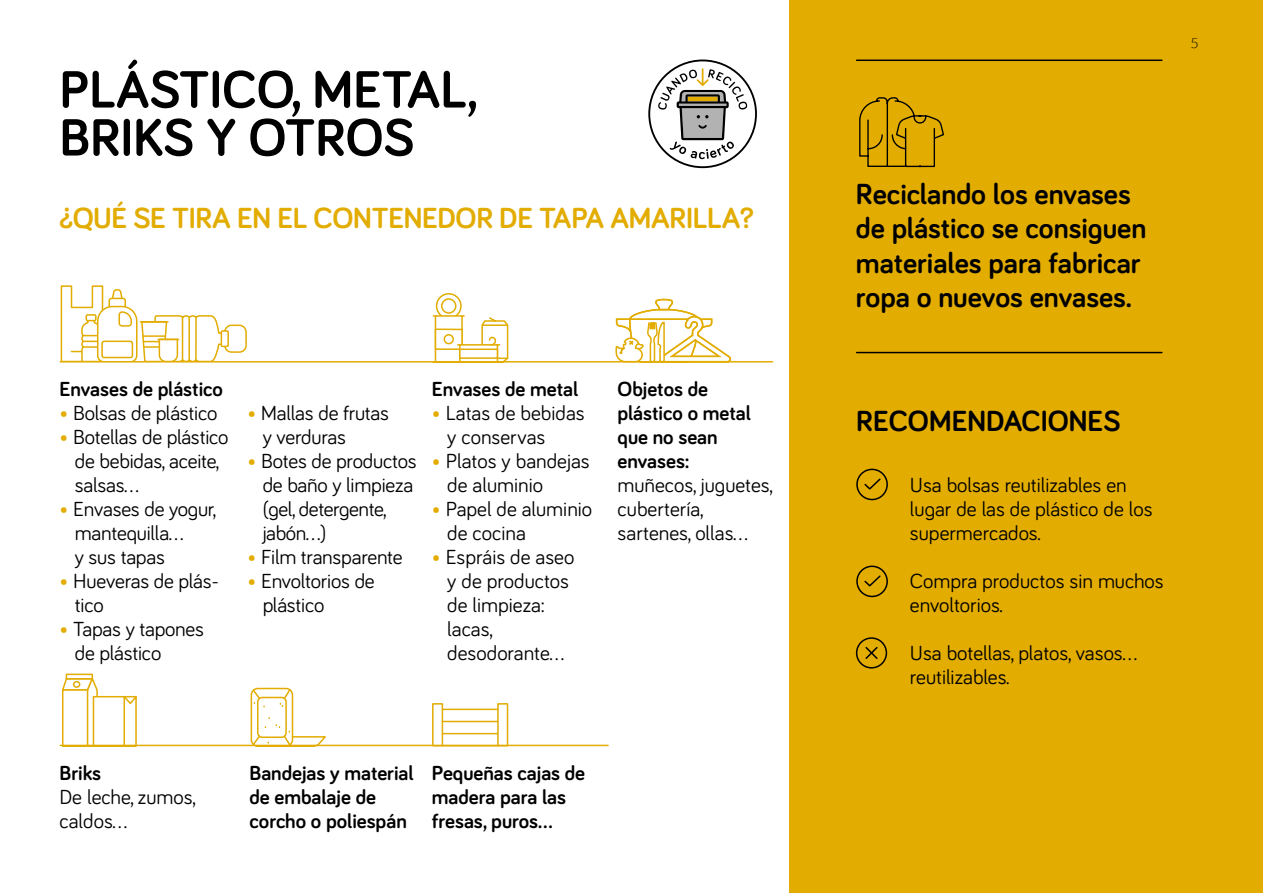
<style>
.page{position:relative;width:1263px;height:893px;background:#fff}
.page>*{position:absolute;margin:0;border:0;box-sizing:border-box;transform-origin:0 0}
.t1{font:700 54px/48px "Bariol";color:#000}
.t2{font:700 30px/34.5px "Bariol";color:#000}
.t3{font:700 30px "Bariol";letter-spacing:-.01em;color:#e2ac00}
.t4{font:21px/24px "Bariol";color:#000}
.t5{font:700 21px/24px "Bariol";color:#000}
.t6{font:300 14.25px "Lato";color:#000}
.s1{color:#e2ac00}
</style>
<div class="page">
<div style="left:789px;top:0;width:474px;height:893px;background:#e2ac00"></div>
<hr style="left:857px;top:60px;width:305px;height:1px;background:#000">
<hr style="left:857px;top:352px;width:305px;height:1px;background:#000">
<svg style="left:648px;top:60px;width:109px;height:108px"></svg>
<div style="left:856px;top:637px;width:31px;height:32px;border:2px solid #000;border-radius:50%"></div>
<svg style="left:865px;top:647px;width:13px;height:12px"></svg>
<div style="left:856px;top:469px;width:32px;height:31px;border:2px solid #000;border-radius:50%"></div>
<svg style="left:864px;top:478px;width:17px;height:12px"></svg>
<div style="left:856px;top:566px;width:32px;height:31px;border:2px solid #000;border-radius:50%"></div>
<svg style="left:864px;top:575px;width:17px;height:12px"></svg>
<div style="left:224px;top:325px;width:23px;height:28px;border:2px solid #e2ac00;border-radius:7px"></div>
<svg style="left:60px;top:285px;width:170px;height:76px"></svg>
<div style="left:459px;top:344px;width:39px;height:19px;border:2px solid #e2ac00"></div>
<div style="left:459px;top:348px;width:39px;height:11px;border:2px solid #e2ac00"></div>
<svg style="left:433px;top:293px;width:31px;height:68px"></svg>
<svg style="left:481px;top:317px;width:27px;height:44px"></svg>
<div style="left:66px;top:674px;width:27px;height:5px;border:2px solid #e2ac00"></div>
<svg style="left:62px;top:675px;width:76px;height:70px"></svg>
<div style="left:251px;top:688px;width:42px;height:58px;border:2px solid #e2ac00;border-radius:6px"></div>
<div style="left:257px;top:697px;width:30px;height:41px;border:2px solid #e2ac00;border-radius:4px"></div>
<svg style="left:280px;top:688px;width:12px;height:19px"></svg>
<svg style="left:251px;top:688px;width:14px;height:19px"></svg>
<svg style="left:251px;top:734px;width:18px;height:11px"></svg>
<svg style="left:275px;top:725px;width:51px;height:20px"></svg>
<div style="left:432px;top:703px;width:11px;height:43px;border:2px solid #e2ac00"></div>
<div style="left:497px;top:703px;width:11px;height:43px;border:2px solid #e2ac00"></div>
<hr style="left:442px;top:733px;width:56px;height:1px;background:#e2ac00">
<hr style="left:442px;top:721px;width:56px;height:1px;background:#e2ac00">
<hr style="left:442px;top:709px;width:56px;height:1px;background:#e2ac00">
<hr style="left:60px;top:361px;width:713px;height:2px;background:#e2ac00">
<hr style="left:60px;top:745px;width:548px;height:1px;background:#e2ac00">
<svg style="left:615px;top:298px;width:117px;height:65px"></svg>
<svg style="left:859px;top:97px;width:85px;height:71px"></svg>
<h1 class="t1" style="left:60px;top:63px;width:420px">PLÁSTICO, METAL,<br>BRIKS Y OTROS</h1>
<h2 class="t3" style="left:60px;top:197px;width:696px">¿QUÉ SE TIRA EN EL CONTENEDOR DE TAPA AMARILLA?</h2>
<p class="t5" style="left:60px;top:376px;width:165px">Envases de plástico</p>
<p class="t4" style="left:60px;top:400px;width:159px"><span class="s1">•</span> Bolsas de plástico</p>
<p class="t4" style="left:75px;top:424px;width:155px;text-indent:-15px"><span class="s1">•</span> Botellas de plástico de bebidas, aceite, salsas…</p>
<p class="t4" style="left:75px;top:496px;width:143px;text-indent:-15px"><span class="s1">•</span> Envases de yogur, mantequilla…<br>y sus tapas</p>
<p class="t4" style="left:75px;top:568px;width:146px;text-indent:-15px"><span class="s1">•</span> Hueveras de plás&shy;tico</p>
<p class="t4" style="left:75px;top:616px;width:131px;text-indent:-15px"><span class="s1">•</span> Tapas y tapones de plástico</p>
<p class="t4" style="left:263px;top:400px;width:128px;text-indent:-15px"><span class="s1">•</span> Mallas de frutas y verduras</p>
<p class="t4" style="left:263px;top:448px;width:156px;text-indent:-15px"><span class="s1">•</span> Botes de productos de baño y limpieza (gel, detergente, jabón…)</p>
<p class="t4" style="left:247px;top:544px;width:157px"><span class="s1">•</span> Film transparente</p>
<p class="t4" style="left:263px;top:568px;width:114px;text-indent:-15px"><span class="s1">•</span> Envoltorios de plástico</p>
<p class="t5" style="left:432px;top:376px;width:148px">Envases de metal</p>
<p class="t4" style="left:447px;top:400px;width:139px;text-indent:-15px"><span class="s1">•</span> Latas de bebidas y conservas</p>
<p class="t4" style="left:447px;top:448px;width:144px;text-indent:-15px"><span class="s1">•</span> Platos y bandejas de aluminio</p>
<p class="t4" style="left:447px;top:496px;width:146px;text-indent:-15px"><span class="s1">•</span> Papel de aluminio de cocina</p>
<p class="t4" style="left:447px;top:544px;width:129px;text-indent:-15px"><span class="s1">•</span> Espráis de aseo y de productos de limpieza: lacas, desodorante…</p>
<p class="t5" style="left:618px;top:376px;width:135px">Objetos de plástico o metal que no sean envases:</p>
<p class="t4" style="left:618px;top:472px;width:157px">muñecos, juguetes, cubertería, sartenes, ollas…</p>
<p class="t5" style="left:60px;top:760px;width:43px">Briks</p>
<p class="t4" style="left:60px;top:784px;width:138px">De leche, zumos, caldos…</p>
<p class="t5" style="left:249px;top:760px;width:166px">Bandejas y material de embalaje de corcho o poliespán</p>
<p class="t5" style="left:432px;top:760px;width:155px">Pequeñas cajas de madera para las fresas, puros...</p>
<p class="t6" style="left:1190px;top:35px;width:10px">5</p>
<h2 class="t2" style="left:856px;top:175px;width:292px">Reciclando los envases de plástico se consiguen materiales para fabricar ropa o nuevos envases.</h2>
<h2 class="t2" style="left:856px;top:403px;width:266px">RECOMENDACIONES</h2>
<p class="t4" style="left:910px;top:472px;width:244px">Usa bolsas reutilizables en lugar de las de plástico de los supermercados.</p>
<p class="t4" style="left:910px;top:568px;width:255px">Compra productos sin muchos envoltorios.</p>
<p class="t4" style="left:910px;top:640px;width:229px">Usa botellas, platos, vasos... reutilizables.</p>
</div>
